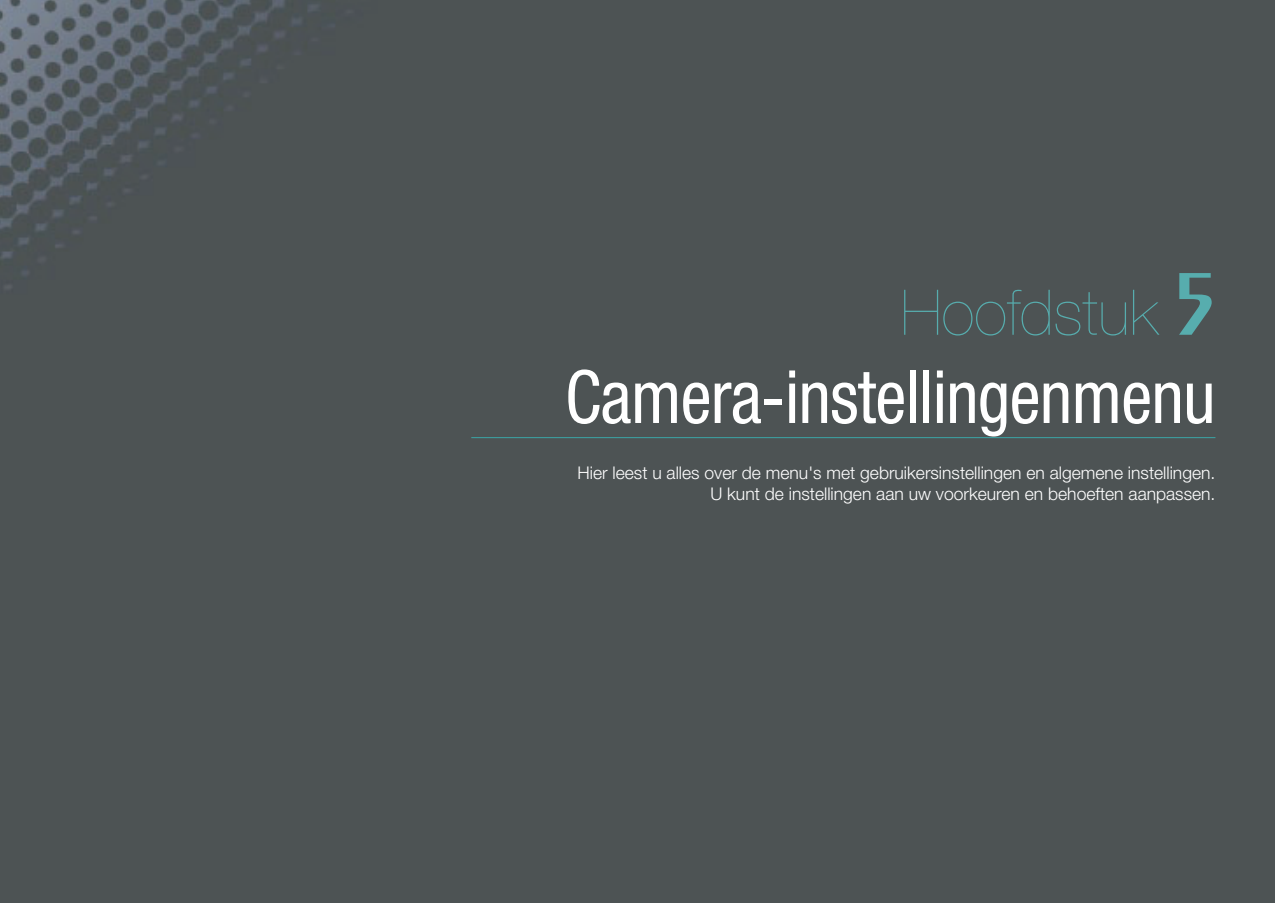
<style>
.page{position:relative;width:1275px;height:903px;background:#4d5354}
.page>*{position:absolute;margin:0;border:0;box-sizing:border-box;transform-origin:0 0}
.t1{font:condensed 73.5px "Helvetica Neue";letter-spacing:-.01em;color:#fff;scale:.95 1}
.t2{font:200 63px "Helvetica Neue";color:#57adae}
.t3{font:300 17.5px/21px "Helvetica Neue";color:#fff;text-align:right}
.s1{font-family:"Exotic 350 BT";font-weight:600;font-size:94.5px}
</style>
<div class="page">
<hr style="left:471px;top:437px;width:744px;height:1px;background:#3ba6a7">
<h2 class="t2" style="left:901px;top:290px;width:316px">Hoofdstuk <span class="s1">5</span></h2>
<h1 class="t1" style="left:565px;top:370px;width:686px">Camera-instellingenmenu</h1>
<p class="t3" style="left:577px;top:464px;width:639px">Hier leest u alles over de menu's met gebruikersinstellingen en algemene instellingen.<br>U kunt de instellingen aan uw voorkeuren en behoeften aanpassen.</p>
</div>
